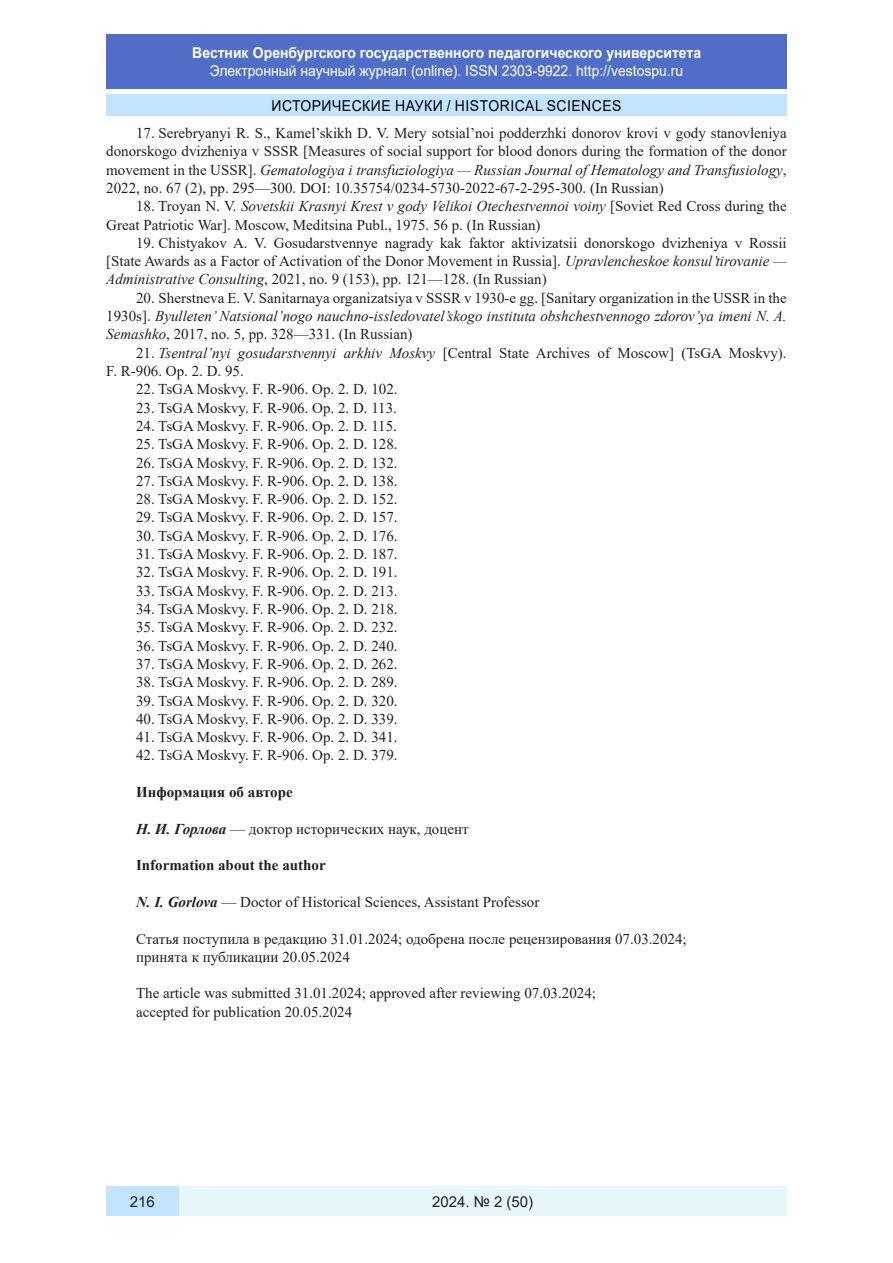
<style>
.page{position:relative;width:893px;height:1263px;background:#fff}
.page>*{position:absolute;margin:0;border:0;box-sizing:border-box;transform-origin:0 0}
.литература{font:15px/18.3px "Times New Roman";color:#231f20;text-align:justify}
.t1{font:15px "Arial";color:#fff;scale:.93 1}
.t2{font:700 15px "Arial";color:#fff;scale:.93 1}
.литература-2{font:700 15px "Times New Roman";color:#231f20}
.t3{font:15px "Arial";letter-spacing:.035em;color:#000;scale:.93 1}
.t4{font:15px "Arial";color:#231f20}
.s1{font-style:italic}
.s2{font-weight:700;font-style:italic}
</style>
<div class="page">
<div style="left:106px;top:34px;width:681px;height:55px;background:#506ec8"></div>
<div style="left:106px;top:95px;width:681px;height:21px;background:#c3e4ff"></div>
<div style="left:179px;top:1186px;width:608px;height:30px;background:#e6f6fb"></div>
<div style="left:106px;top:1186px;width:73px;height:30px;background:#c3e4ff"></div>
<p class="t2" style="left:192px;top:42px;width:549px">Вестник Оренбургского государственного педагогического университета</p>
<p class="t1" style="left:210px;top:60px;width:511px">Электронный научный журнал (online). ISSN 2303-9922. http://vestospu.ru</p>
<p class="t3" style="left:271px;top:95px;width:378px">ИСТОРИЧЕСКИЕ НАУКИ / HISTORICAL SCIENCES</p>
<p class="литература" style="left:106px;top:123px;width:682px;text-indent:30px">17. Serebryanyi R. S., Kamel’skikh D. V. Mery sotsial’noi podderzhki donorov krovi v gody stanovleniya donorskogo dvizheniya v SSSR [Measures of social support for blood donors during the formation of the donor movement in the USSR]. <span class="s1">Gematologiya i transfuziologiya — Russian Journal of Hematology and Transfusiology</span>, 2022, no. 67 (2), pp. 295—300. DOI: 10.35754/0234-5730-2022-67-2-295-300. (In Russian)</p>
<p class="литература" style="left:106px;top:197px;width:682px;text-indent:30px">18. Troyan N. V. <span class="s1">Sovetskii Krasnyi Krest v gody Velikoi Otechestvennoi voiny</span> [Soviet Red Cross during the<br>Great Patriotic War]. Moscow, Meditsina Publ., 1975. 56 p. (In Russian)</p>
<p class="литература" style="left:106px;top:233px;width:682px;text-indent:30px">19. Chistyakov A. V. Gosudarstvennye nagrady kak faktor aktivizatsii donorskogo dvizheniya v Rossii [State Awards as a Factor of Activation of the Donor Movement in Russia]. <span class="s1">Upravlencheskoe konsul’tirovanie — Administrative Consulting</span>, 2021, no. 9 (153), pp. 121—128. (In Russian)</p>
<p class="литература" style="left:106px;top:288px;width:682px;text-indent:30px">20. Sherstneva E. V. Sanitarnaya organizatsiya v SSSR v 1930-e gg. [Sanitary organization in the USSR in the 1930s]. <span class="s1">Byulleten’ Natsional’nogo nauchno-issledovatel’skogo instituta obshchestvennogo zdorov’ya imeni N. A.<br>Semashko</span>, 2017, no. 5, pp. 328—331. (In Russian)</p>
<p class="литература" style="left:106px;top:343px;width:682px;text-indent:30px">21. <span class="s1">Tsentral’nyi gosudarstvennyi arkhiv Moskvy</span> [Central State Archives of Moscow] (TsGA Moskvy).<br>F. R-906. Op. 2. D. 95.</p>
<p class="литература" style="left:136px;top:380px;width:263px">22. TsGA Moskvy. F. R-906. Op. 2. D. 102.</p>
<p class="литература" style="left:136px;top:398px;width:262px">23. TsGA Moskvy. F. R-906. Op. 2. D. 113.</p>
<p class="литература" style="left:136px;top:416px;width:262px">24. TsGA Moskvy. F. R-906. Op. 2. D. 115.</p>
<p class="литература" style="left:136px;top:435px;width:263px">25. TsGA Moskvy. F. R-906. Op. 2. D. 128.</p>
<p class="литература" style="left:136px;top:453px;width:263px">26. TsGA Moskvy. F. R-906. Op. 2. D. 132.</p>
<p class="литература" style="left:136px;top:471px;width:263px">27. TsGA Moskvy. F. R-906. Op. 2. D. 138.</p>
<p class="литература" style="left:136px;top:489px;width:263px">28. TsGA Moskvy. F. R-906. Op. 2. D. 152.</p>
<p class="литература" style="left:136px;top:508px;width:263px">29. TsGA Moskvy. F. R-906. Op. 2. D. 157.</p>
<p class="литература" style="left:136px;top:526px;width:263px">30. TsGA Moskvy. F. R-906. Op. 2. D. 176.</p>
<p class="литература" style="left:136px;top:544px;width:263px">31. TsGA Moskvy. F. R-906. Op. 2. D. 187.</p>
<p class="литература" style="left:136px;top:563px;width:263px">32. TsGA Moskvy. F. R-906. Op. 2. D. 191.</p>
<p class="литература" style="left:136px;top:581px;width:263px">33. TsGA Moskvy. F. R-906. Op. 2. D. 213.</p>
<p class="литература" style="left:136px;top:599px;width:263px">34. TsGA Moskvy. F. R-906. Op. 2. D. 218.</p>
<p class="литература" style="left:136px;top:618px;width:263px">35. TsGA Moskvy. F. R-906. Op. 2. D. 232.</p>
<p class="литература" style="left:136px;top:636px;width:263px">36. TsGA Moskvy. F. R-906. Op. 2. D. 240.</p>
<p class="литература" style="left:136px;top:654px;width:263px">37. TsGA Moskvy. F. R-906. Op. 2. D. 262.</p>
<p class="литература" style="left:136px;top:672px;width:263px">38. TsGA Moskvy. F. R-906. Op. 2. D. 289.</p>
<p class="литература" style="left:136px;top:691px;width:263px">39. TsGA Moskvy. F. R-906. Op. 2. D. 320.</p>
<p class="литература" style="left:136px;top:709px;width:263px">40. TsGA Moskvy. F. R-906. Op. 2. D. 339.</p>
<p class="литература" style="left:136px;top:727px;width:263px">41. TsGA Moskvy. F. R-906. Op. 2. D. 341.</p>
<p class="литература" style="left:136px;top:746px;width:263px">42. TsGA Moskvy. F. R-906. Op. 2. D. 379.</p>
<p class="литература-2" style="left:136px;top:781px;width:158px">Информация об авторе</p>
<p class="литература" style="left:136px;top:819px;width:334px"><span class="s2">Н. И. Горлова</span> — доктор исторических наук, доцент</p>
<p class="литература-2" style="left:136px;top:854px;width:191px">Information about the author</p>
<p class="литература" style="left:136px;top:892px;width:405px"><span class="s2">N. I. Gorlova</span> — Doctor of Historical Sciences, Assistant Professor</p>
<p class="литература" style="left:136px;top:929px;width:552px">Статья поступила в редакцию 31.01.2024; одобрена после рецензирования 07.03.2024;</p>
<p class="литература" style="left:136px;top:947px;width:215px">принята к публикации 20.05.2024</p>
<p class="литература" style="left:136px;top:984px;width:461px">The article was submitted 31.01.2024; approved after reviewing 07.03.2024;</p>
<p class="литература" style="left:136px;top:1002px;width:218px">accepted for publication 20.05.2024</p>
<p class="t4" style="left:130px;top:1191px;width:27px">216</p>
<p class="t4" style="left:432px;top:1192px;width:103px">2024. № 2 (50)</p>
</div>
